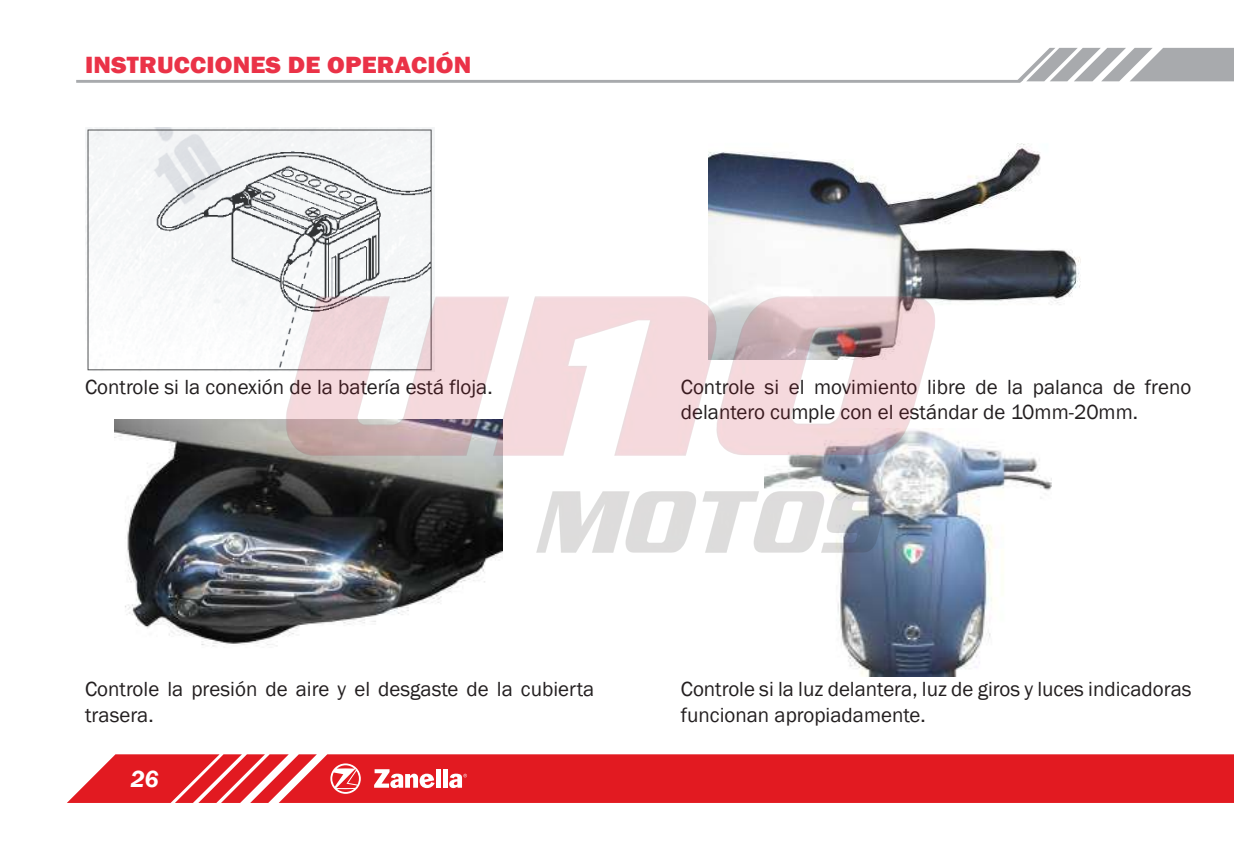
<style>
.page{position:relative;width:1234px;height:851px;background:#fff}
.page>*{position:absolute;margin:0;border:0;box-sizing:border-box;transform-origin:0 0}
.t1{font:800 24px "Franklin Gothic";letter-spacing:.01em;color:#ea3247;scale:1.06 1}
.t2{font:italic 600 24px "Franklin Gothic";color:#fff}
.t3{font:21px/25.2px "Franklin Gothic";color:#231f20}
</style>
<div class="page">
<svg style="left:68px;top:754px;width:210px;height:48px"></svg>
<div style="left:278px;top:754px;width:955px;height:48px;background:#e21a21"></div>
<svg style="left:76px;top:48px;width:1157px;height:35px"></svg>
<svg style="left:330px;top:763px;width:31px;height:30px"></svg>
<hr style="left:436px;top:769px;width:4px;height:18px;background:#fff">
<div style="left:442px;top:769px;width:5px;height:18px;background:#fff"></div>
<svg style="left:374px;top:769px;width:60px;height:19px"></svg>
<svg style="left:449px;top:773px;width:18px;height:15px"></svg>
<img style="left:85px;top:128px;width:349px;height:243px">
<img style="left:126px;top:143px;width:955px;height:534px">
<p class="t1" style="left:85px;top:50px;width:366px">INSTRUCCIONES DE OPERACIÓN</p>
<p class="t3" style="left:85px;top:374px;width:409px">Controle si la conexión de la batería está floja.</p>
<p class="t3" style="left:680px;top:374px;width:512px">Controle si el movimiento libre de la palanca de freno delantero cumple con el estándar de 10mm-20mm.</p>
<p class="t3" style="left:85px;top:677px;width:510px">Controle la presión de aire y el desgaste de la cubierta trasera.</p>
<p class="t2" style="left:130px;top:763px;width:30px">26</p>
<p class="t3" style="left:680px;top:677px;width:512px">Controle si la luz delantera, luz de giros y luces indicadoras funcionan apropiadamente.</p>
</div>
